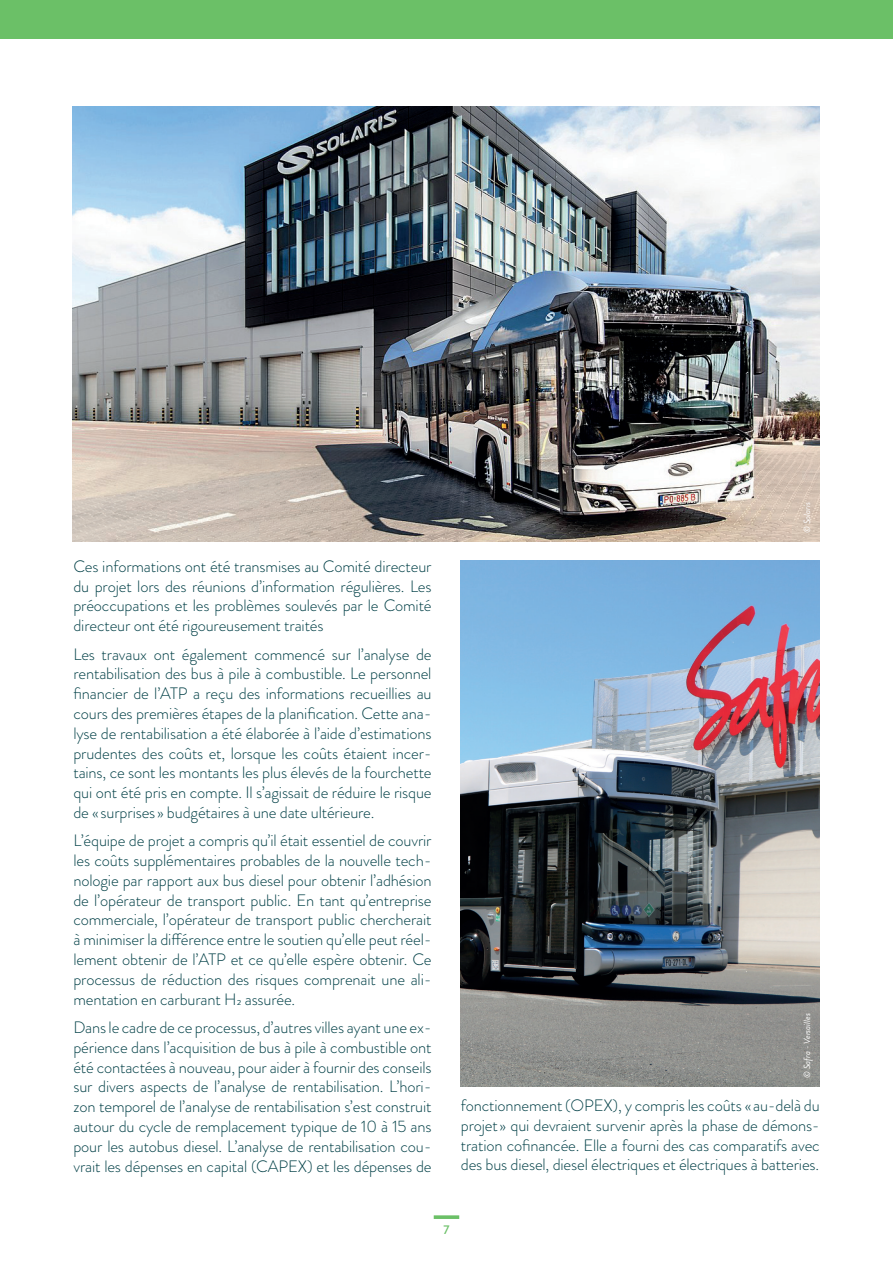
<style>
.page{position:relative;width:893px;height:1263px;background:#fff}
.page>*{position:absolute;margin:0;border:0;box-sizing:border-box;transform-origin:0 0}
._3_BODY_TEXT{font:300 16.5px/19.8px "Brandon Grotesque";letter-spacing:-.01em;color:#003f46;text-align:justify}
.t1{font:500 12.6px "Brandon Grotesque";color:#6bc067}
._2_COPYRIGHT_white{font:italic 9px "Brandon Grotesque";color:#fff}
</style>
<div class="page">
<div style="left:0;top:0;width:893px;height:39px;background:#6bc067"></div>
<svg style="left:434px;top:1215px;width:25px;height:4px"></svg>
<img style="left:72px;top:106px;width:748px;height:436px">
<img style="left:461px;top:560px;width:359px;height:527px">
<p class="_3_BODY_TEXT" style="left:73px;top:556px;width:360px">Ces informations ont été transmises au Comité directeur du projet lors des réunions d’information régulières. Les préoccupations et les problèmes soulevés par le Comité directeur ont été rigoureusement traités</p>
<p class="_3_BODY_TEXT" style="left:73px;top:644px;width:360px">Les travaux ont également commencé sur l’analyse de rentabilisation des bus à pile à combustible. Le personnel financier de l’ATP a reçu des informations recueillies au cours des premières étapes de la planification. Cette ana&shy;lyse de rentabilisation a été élaborée à l’aide d’estimations prudentes des coûts et, lorsque les coûts étaient incer&shy;tains, ce sont les montants les plus élevés de la fourchette qui ont été pris en compte. Il s’agissait de réduire le risque de « surprises » budgétaires à une date ultérieure.</p>
<p class="_3_BODY_TEXT" style="left:73px;top:831px;width:360px">L’équipe de projet a compris qu’il était essentiel de couvrir les coûts supplémentaires probables de la nouvelle tech&shy;nologie par rapport aux bus diesel pour obtenir l’adhésion de l’opérateur de transport public. En tant qu’entreprise commerciale, l’opérateur de transport public chercherait à minimiser la différence entre le soutien qu’elle peut réel&shy;lement obtenir de l’ATP et ce qu’elle espère obtenir. Ce processus de réduction des risques comprenait une ali&shy;mentation en carburant H2 assurée.</p>
<p class="_3_BODY_TEXT" style="left:73px;top:1017px;width:360px">Dans le cadre de ce processus, d’autres villes ayant une ex&shy;périence dans l’acquisition de bus à pile à combustible ont été contactées à nouveau, pour aider à fournir des conseils sur divers aspects de l’analyse de rentabilisation. L’hori&shy;zon temporel de l’analyse de rentabilisation s’est construit autour du cycle de remplacement typique de 10 à 15 ans pour les autobus diesel. L’analyse de rentabilisation cou&shy;vrait les dépenses en capital (CAPEX) et les dépenses de</p>
<p class="_2_COPYRIGHT_white" style="left:801px;top:533px;width:32px;rotate:-90deg">© Solaris</p>
<p class="_2_COPYRIGHT_white" style="left:801px;top:1078px;width:66px;rotate:-90deg">© Safra - Versailles</p>
<p class="_3_BODY_TEXT" style="left:461px;top:1095px;width:360px">fonctionnement (OPEX), y compris les coûts «au-delà du projet » qui devraient survenir après la phase de démons&shy;tration cofinancée. Elle a fourni des cas comparatifs avec des bus diesel, diesel électriques et électriques à batteries.</p>
<p class="t1" style="left:443px;top:1221px;width:8px">7</p>
</div>
